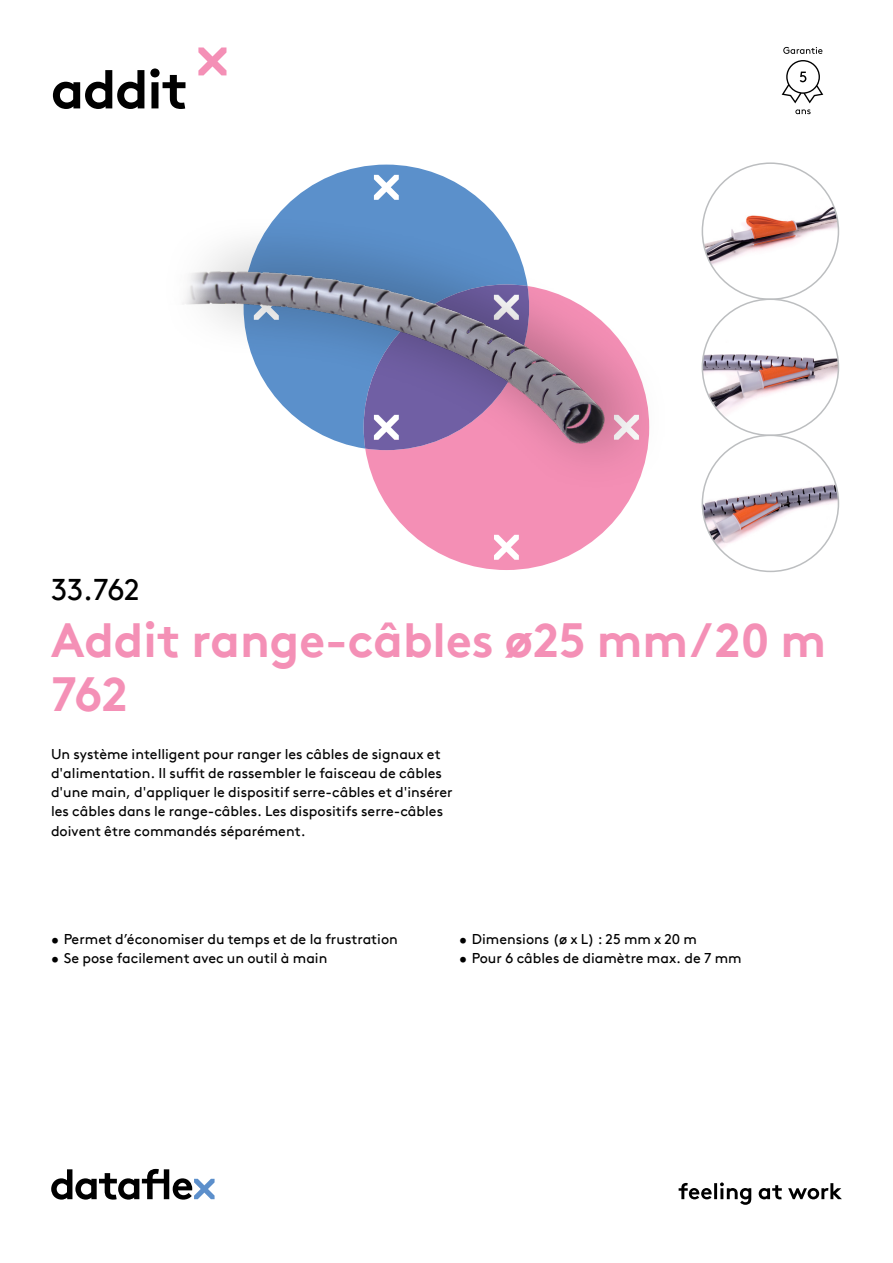
<style>
.page{position:relative;width:893px;height:1263px;background:#fff}
.page>*{position:absolute;margin:0;border:0;box-sizing:border-box;transform-origin:0 0}
.hoofdstuk{font:700 54px "Brown Pro TT";letter-spacing:-.02em;color:#000}
.productnaam{font:700 48px/54px "Brown Pro TT";color:#f490b6}
.productnummer{font:30px "Brown Pro TT";color:#000}
.omschrijving{font:14.25px/19.2px "Brown Pro TT";color:#000}
</style>
<div class="page">
<svg style="left:51px;top:1169px;width:164px;height:30px"></svg>
<svg style="left:679px;top:1182px;width:163px;height:23px"></svg>
<svg style="left:198px;top:47px;width:28px;height:28px"></svg>
<img style="left:702px;top:163px;width:136px;height:136px;border-radius:68px">
<img style="left:702px;top:299px;width:136px;height:136px;border-radius:68px">
<img style="left:702px;top:435px;width:136px;height:136px;border-radius:68px">
<img style="left:182px;top:164px;width:459px;height:406px">
<svg style="left:782px;top:60px;width:41px;height:43px"></svg>
<svg style="left:783px;top:47px;width:39px;height:7px"></svg>
<svg style="left:795px;top:109px;width:16px;height:5px"></svg>
<p class="hoofdstuk" style="left:51px;top:46px;width:139px">addit</p>
<p class="productnummer" style="left:51px;top:566px;width:90px">33.762</p>
<p class="productnaam" style="left:51px;top:608px;width:777px">Addit range-câbles ø25 mm/20 m<br>762</p>
<p class="omschrijving" style="left:51px;top:743px;width:403px">Un système intelligent pour ranger les câbles de signaux et d'alimentation. Il suffit de rassembler le faisceau de câbles d'une main, d'appliquer le dispositif serre-câbles et d'insérer les câbles dans le range-câbles. Les dispositifs serre-câbles doivent être commandés séparément.</p>
<p class="omschrijving" style="left:51px;top:928px;width:348px">• Permet d’économiser du temps et de la frustration</p>
<p class="omschrijving" style="left:51px;top:947px;width:278px">• Se pose facilement avec un outil à main</p>
<p class="omschrijving" style="left:459px;top:928px;width:239px">• Dimensions (ø x L) : 25 mm x 20 m</p>
<p class="omschrijving" style="left:459px;top:947px;width:284px">• Pour 6 câbles de diamètre max. de 7 mm</p>
</div>
